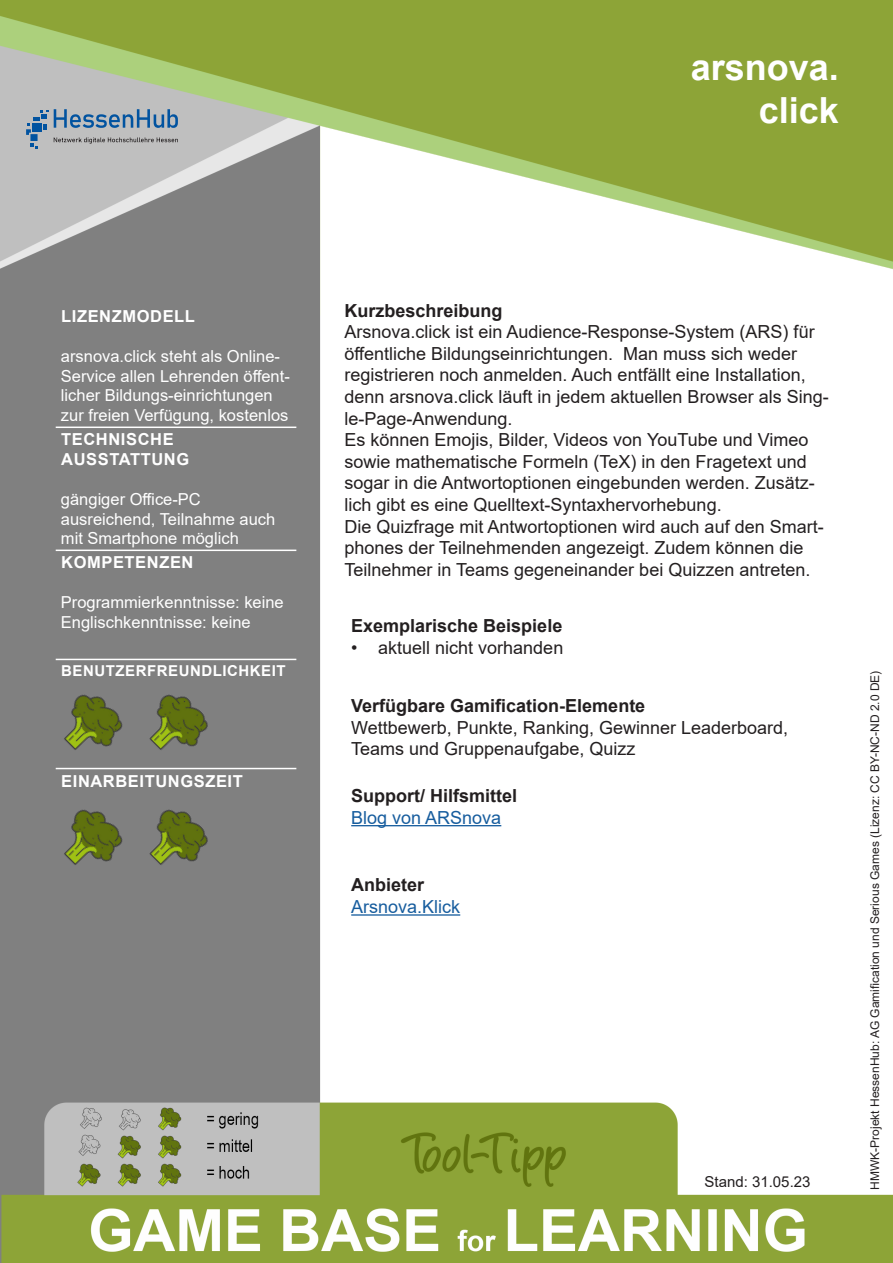
<style>
.page{position:relative;width:893px;height:1263px;background:#fff}
.page>*{position:absolute;margin:0;border:0;box-sizing:border-box;transform-origin:0 0}
.t1{font:700 36px/43.2px "Arial";color:#fff;text-align:right}
.t2{font:18px/21.6px "Arial";color:#231f20}
.t3{font:700 18px "Arial";color:#231f20}
.t4{font:18px "Arial";color:#175d9e}
.t5{font:16.5px/19.8px "Arial";color:#fff}
.t6{font:700 16.5px "Arial";letter-spacing:.035em;color:#fff}
.t7{font:700 15px "Arial";letter-spacing:.035em;color:#fff}
.t8{font:15px "Arial";color:#231f20}
.t9{font:12px "Arial";color:#231f20}
</style>
<div class="page">
<img style="left:0;top:0;width:893px;height:1263px">
<svg style="left:26px;top:109px;width:152px;height:40px;background:#97a6b4"></svg>
<hr style="left:56px;top:426px;width:240px;height:2px;background:#fff">
<hr style="left:56px;top:550px;width:240px;height:1px;background:#fff">
<hr style="left:56px;top:659px;width:240px;height:1px;background:#fff">
<hr style="left:56px;top:768px;width:240px;height:1px;background:#fff">
<hr style="left:346px;top:692px;width:483px;height:2px;background:#fff">
<hr style="left:346px;top:782px;width:483px;height:2px;background:#fff">
<hr style="left:346px;top:872px;width:483px;height:1px;background:#fff">
<hr style="left:351px;top:825px;width:150px;height:1px;background:#175d9e">
<hr style="left:351px;top:914px;width:109px;height:2px;background:#175d9e">
<img style="left:40px;top:792px;width:86px;height:98px">
<img style="left:40px;top:677px;width:86px;height:98px">
<img style="left:126px;top:792px;width:98px;height:98px">
<img style="left:126px;top:677px;width:98px;height:98px">
<p class="t1" style="left:691px;top:46px;width:150px">arsnova. click</p>
<p class="t6" style="left:61px;top:305px;width:135px">LIZENZMODELL</p>
<p class="t5" style="left:61px;top:346px;width:230px">arsnova.click steht als Online-Service allen Lehrenden öffent&shy;licher Bildungs-einrichtungen zur freien Verfügung, kostenlos</p>
<p class="t6" style="left:61px;top:428px;width:114px">TECHNISCHE</p>
<p class="t6" style="left:61px;top:448px;width:129px">AUSSTATTUNG</p>
<p class="t5" style="left:61px;top:489px;width:216px">gängiger Office-PC ausreichend, Teilnahme auch mit Smartphone möglich</p>
<p class="t6" style="left:61px;top:551px;width:134px">KOMPETENZEN</p>
<p class="t5" style="left:61px;top:592px;width:224px">Programmierkenntnisse: keine</p>
<p class="t5" style="left:61px;top:612px;width:191px">Englischkenntnisse: keine</p>
<p class="t7" style="left:61px;top:660px;width:226px">BENUTZERFREUNDLICHKEIT</p>
<p class="t6" style="left:61px;top:769px;width:183px">EINARBEITUNGSZEIT</p>
<p class="t3" style="left:344px;top:298px;width:160px">Kurzbeschreibung</p>
<p class="t2" style="left:344px;top:321px;width:486px">Arsnova.click ist ein Audience-Response-System (ARS) für öffentliche Bildungseinrichtungen. Man muss sich weder registrieren noch anmelden. Auch entfällt eine Installation, denn arsnova.click läuft in jedem aktuellen Browser als Sing&shy;le-Page-Anwendung.</p>
<p class="t2" style="left:344px;top:429px;width:472px">Es können Emojis, Bilder, Videos von YouTube und Vimeo sowie mathematische Formeln (TeX) in den Fragetext und sogar in die Antwortoptionen eingebunden werden. Zusätz&shy;lich gibt es eine Quelltext-Syntaxhervorhebung.</p>
<p class="t2" style="left:344px;top:515px;width:481px">Die Quizfrage mit Antwortoptionen wird auch auf den Smart&shy;phones der Teilnehmenden angezeigt. Zudem können die<br>Teilnehmer in Teams gegeneinander bei Quizzen antreten.</p>
<p class="t3" style="left:351px;top:613px;width:213px">Exemplarische Beispiele</p>
<p class="t2" style="left:351px;top:637px;width:214px">• aktuell nicht vorhanden</p>
<p class="t3" style="left:351px;top:693px;width:296px">Verfügbare Gamification-Elemente</p>
<p class="t2" style="left:351px;top:717px;width:438px">Wettbewerb, Punkte, Ranking, Gewinner Leaderboard,<br>Teams und Gruppenaufgabe, Quizz</p>
<p class="t3" style="left:351px;top:783px;width:168px">Support/ Hilfsmittel</p>
<p class="t4" style="left:351px;top:805px;width:152px">Blog von ARSnova</p>
<p class="t3" style="left:351px;top:872px;width:75px">Anbieter</p>
<p class="t4" style="left:351px;top:894px;width:111px">Arsnova.Klick</p>
<p class="t8" style="left:705px;top:1171px;width:107px">Stand: 31.05.23</p>
<p class="t9" style="left:867px;top:1189px;width:521px;rotate:-90deg">HMWK-Projekt HessenHub: AG Gamification und Serious Games (Lizenz: CC BY-NC-ND 2.0 DE)</p>
</div>
